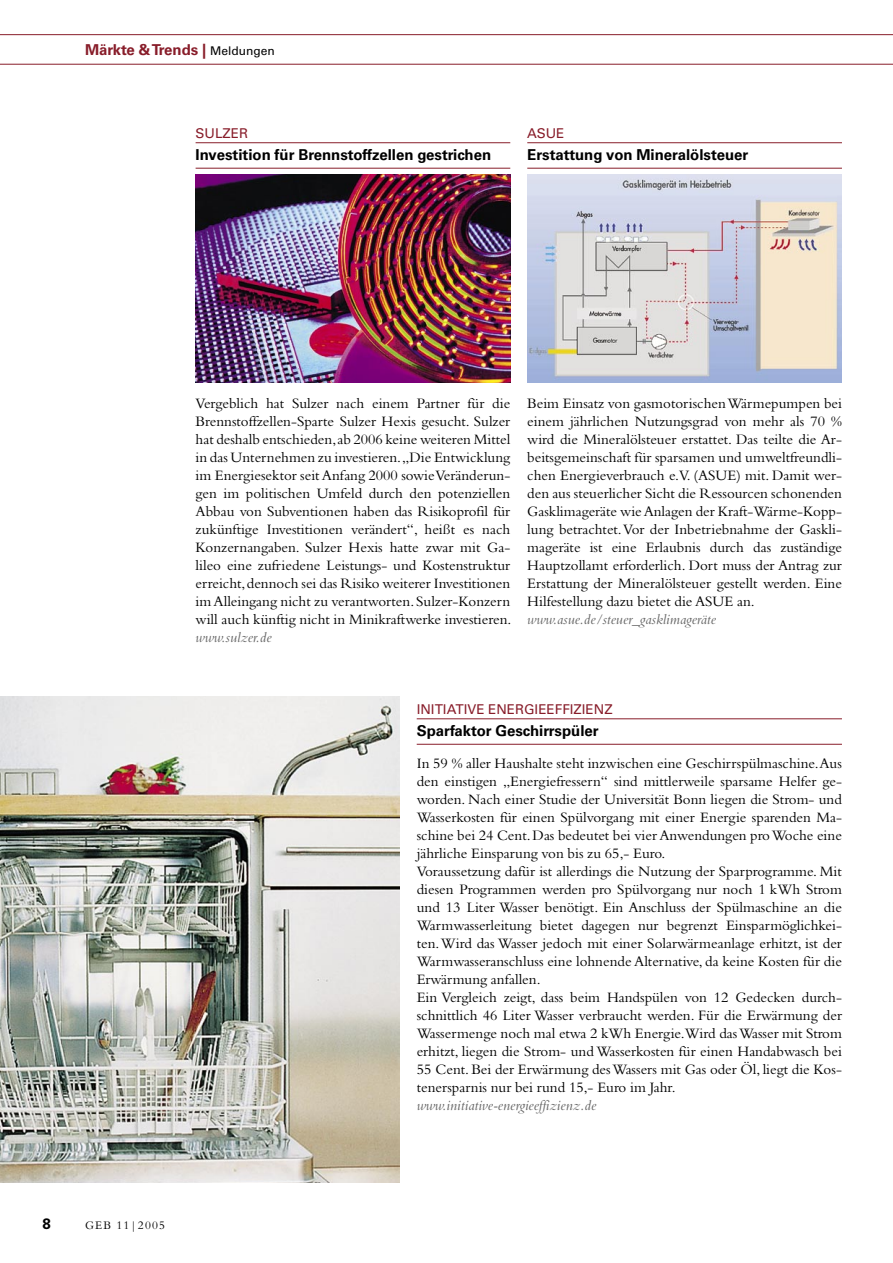
<style>
.page{position:relative;width:893px;height:1263px;background:#fff}
.page>*{position:absolute;margin:0;border:0;box-sizing:border-box;transform-origin:0 0}
.geb_Copy{font:15px/18px "Bembo Std";color:#000;text-align:justify}
.geb_News_Headline{font:700 15px "Univers LT Std";color:#000}
.geb_News_Adresse{font:italic 15px "Bembo Std";color:#636363}
.geb_Kopflinien_li{font:700 15px "Univers LT Std";color:#881d2a}
.geb_Pagina{font:700 15px "Univers LT Std";color:#000}
.geb_News_Dachzeile_rot{font:13.5px "Univers LT Std";color:#881d2a}
.geb_Kolumnentitel{font:12px "Bembo Std";letter-spacing:.1em;color:#000}
.s1{font-weight:400;font-size:12px;color:#000}
</style>
<div class="page">
<hr style="left:0;top:34px;width:893px;height:1px;background:#881d2a">
<hr style="left:0;top:64px;width:893px;height:1px;background:#881d2a">
<img style="left:527px;top:174px;width:315px;height:209px">
<img style="left:196px;top:174px;width:314px;height:209px">
<img style="left:0;top:696px;width:399px;height:486px">
<hr style="left:527px;top:142px;width:315px;height:1px;background:#881d2a">
<hr style="left:527px;top:168px;width:315px;height:1px;background:#881d2a">
<hr style="left:196px;top:142px;width:314px;height:1px;background:#881d2a">
<hr style="left:196px;top:168px;width:314px;height:1px;background:#881d2a">
<hr style="left:417px;top:718px;width:425px;height:1px;background:#881d2a">
<hr style="left:417px;top:744px;width:425px;height:1px;background:#881d2a">
<p class="geb_Kopflinien_li" style="left:85px;top:41px;width:191px">Märkte &amp; Trends | <span class="s1">Meldungen</span></p>
<p class="geb_News_Dachzeile_rot" style="left:196px;top:125px;width:54px">SULZER</p>
<p class="geb_News_Headline" style="left:196px;top:146px;width:297px">Investition für Brennstoffzellen gestrichen</p>
<p class="geb_News_Dachzeile_rot" style="left:527px;top:125px;width:39px">ASUE</p>
<p class="geb_News_Headline" style="left:527px;top:146px;width:223px">Erstattung von Mineralölsteuer</p>
<p class="geb_Copy" style="left:196px;top:394px;width:317px">Vergeblich hat Sulzer nach einem Partner für die Brennstoffzellen-Sparte Sulzer Hexis gesucht. Sulzer hat deshalb entschieden, ab 2006 keine weiteren Mittel in das Unternehmen zu investieren. „Die Entwicklung im Energiesektor seit Anfang 2000 sowie Veränderun&shy;gen im politischen Umfeld durch den potenziellen Abbau von Subventionen haben das Risikoprofil für zukünftige Investitionen verändert“, heißt es nach Konzernangaben. Sulzer Hexis hatte zwar mit Ga&shy;lileo eine zufriedene Leistungs- und Kostenstruktur erreicht, dennoch sei das Risiko weiterer Investitionen im Alleingang nicht zu verantworten. Sulzer-Konzern will auch künftig nicht in Minikraftwerke investieren.</p>
<p class="geb_News_Adresse" style="left:196px;top:629px;width:77px">www.sulzer.de</p>
<p class="geb_Copy" style="left:527px;top:394px;width:316px">Beim Einsatz von gasmotorischen Wärmepumpen bei einem jährlichen Nutzungsgrad von mehr als 70 % wird die Mineralölsteuer erstattet. Das teilte die Ar&shy;beitsgemeinschaft für sparsamen und umweltfreundli&shy;chen Energieverbrauch e.V. (ASUE) mit. Damit wer&shy;den aus steuerlicher Sicht die Ressourcen schonenden Gasklimageräte wie Anlagen der Kraft-Wärme-Kopp&shy;lung betrachtet. Vor der Inbetriebnahme der Gaskli&shy;mageräte ist eine Erlaubnis durch das zuständige Hauptzollamt erforderlich. Dort muss der Antrag zur Erstattung der Mineralölsteuer gestellt werden. Eine Hilfestellung dazu bietet die ASUE an.</p>
<p class="geb_News_Adresse" style="left:527px;top:611px;width:190px">www.asue.de/steuer_gasklimageräte</p>
<p class="geb_Pagina" style="left:43px;top:1215px;width:10px">8</p>
<p class="geb_Kolumnentitel" style="left:85px;top:1218px;width:82px">GEB 11|2005</p>
<p class="geb_News_Dachzeile_rot" style="left:417px;top:701px;width:197px">INITIATIVE ENERGIEEFFIZIENZ</p>
<p class="geb_News_Headline" style="left:417px;top:722px;width:183px">Sparfaktor Geschirrspüler</p>
<p class="geb_Copy" style="left:417px;top:754px;width:427px">In 59 % aller Haushalte steht inzwischen eine Geschirrspülmaschine.Aus den einstigen „Energiefressern“ sind mittlerweile sparsame Helfer ge&shy;worden. Nach einer Studie der Universität Bonn liegen die Strom- und Wasserkosten für einen Spülvorgang mit einer Energie sparenden Ma&shy;schine bei 24 Cent. Das bedeutet bei vier Anwendungen pro Woche eine jährliche Einsparung von bis zu 65,- Euro.</p>
<p class="geb_Copy" style="left:417px;top:862px;width:427px">Voraussetzung dafür ist allerdings die Nutzung der Sparprogramme. Mit diesen Programmen werden pro Spülvorgang nur noch 1 kWh Strom und 13 Liter Wasser benötigt. Ein Anschluss der Spülmaschine an die Warmwasserleitung bietet dagegen nur begrenzt Einsparmöglichkei&shy;ten. Wird das Wasser jedoch mit einer Solarwärmeanlage erhitzt, ist der Warmwasseranschluss eine lohnende Alternative, da keine Kosten für die Erwärmung anfallen.</p>
<p class="geb_Copy" style="left:417px;top:988px;width:427px">Ein Vergleich zeigt, dass beim Handspülen von 12 Gedecken durch&shy;schnittlich 46 Liter Wasser verbraucht werden. Für die Erwärmung der Wassermenge noch mal etwa 2 kWh Energie.Wird das Wasser mit Strom erhitzt, liegen die Strom- und Wasserkosten für einen Handabwasch bei 55 Cent. Bei der Erwärmung des Wassers mit Gas oder Öl, liegt die Kos&shy;tenersparnis nur bei rund 15,- Euro im Jahr.</p>
<p class="geb_News_Adresse" style="left:417px;top:1097px;width:181px">www.initiative-energieeffizienz.de</p>
</div>
